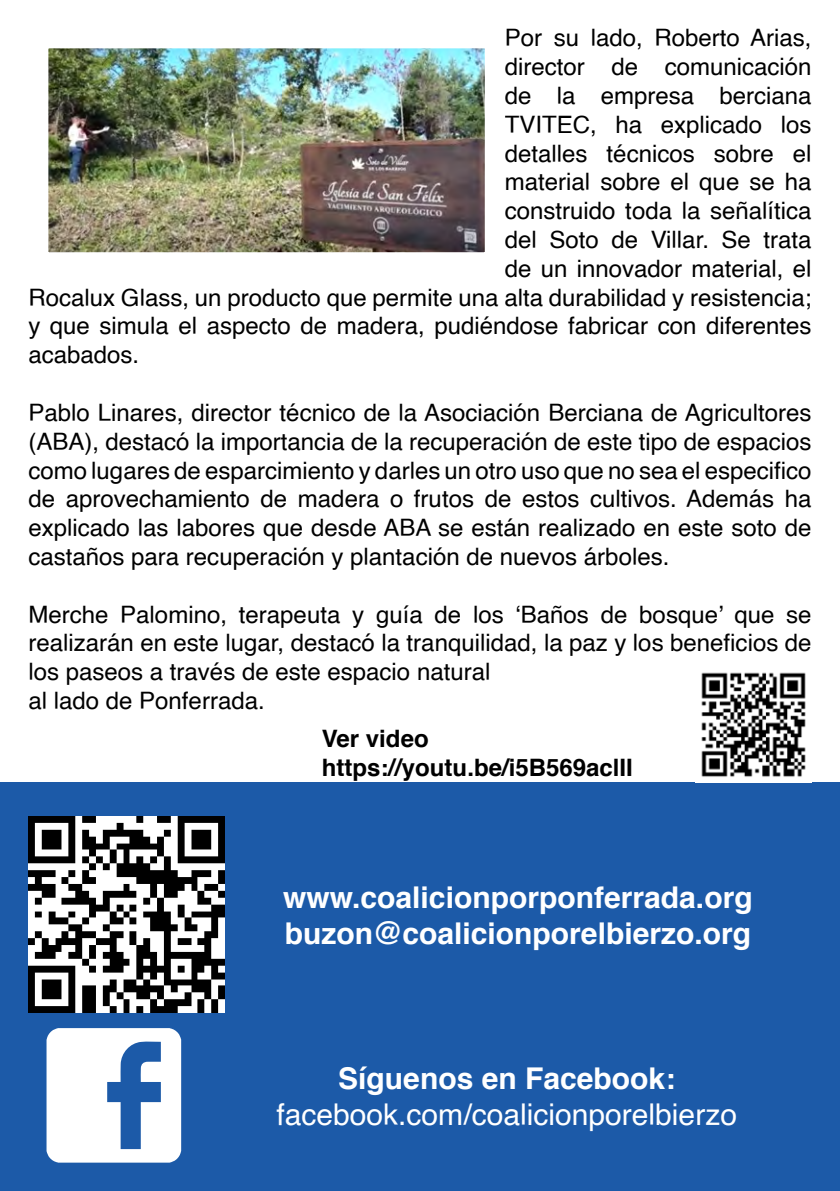
<style>
.page{position:relative;width:840px;height:1191px;background:#fff}
.page>*{position:absolute;margin:0;border:0;box-sizing:border-box;transform-origin:0 0}
.t1{font:700 30px/36px "Helvetica";color:#fff}
.t2{font:30px "Helvetica";color:#fff}
.t3{font:24px/28.8px "Helvetica";color:#000;text-align:justify}
.t4{font:700 24px/28.8px "Helvetica";color:#000}
</style>
<div class="page">
<div style="left:0;top:782px;width:839px;height:409px;background:#1c5aa8"></div>
<svg style="left:46px;top:1028px;width:135px;height:134px"></svg>
<img style="left:28px;top:817px;width:196px;height:196px">
<img style="left:701px;top:672px;width:105px;height:105px">
<img style="left:49px;top:49px;width:434px;height:202px">
<p class="t3" style="left:504px;top:24px;width:308px">Por su lado, Roberto Arias,</p>
<p class="t3" style="left:504px;top:53px;width:308px">director de comunicación</p>
<p class="t3" style="left:504px;top:82px;width:308px">de la empresa berciana</p>
<p class="t3" style="left:504px;top:111px;width:308px">TVITEC, ha explicado los</p>
<p class="t3" style="left:504px;top:139px;width:308px">detalles técnicos sobre el</p>
<p class="t3" style="left:504px;top:168px;width:308px">material sobre el que se ha</p>
<p class="t3" style="left:504px;top:197px;width:308px">construido toda la señalítica</p>
<p class="t3" style="left:504px;top:226px;width:308px">del Soto de Villar. Se trata</p>
<p class="t3" style="left:504px;top:255px;width:308px">de un innovador material, el</p>
<p class="t3" style="left:28px;top:283px;width:784px">Rocalux Glass, un producto que permite una alta durabilidad y resistencia;</p>
<p class="t3" style="left:28px;top:312px;width:784px">y que simula el aspecto de madera, pudiéndose fabricar con diferentes</p>
<p class="t3" style="left:28px;top:341px;width:112px">acabados.</p>
<p class="t3" style="left:28px;top:399px;width:784px">Pablo Linares, director técnico de la Asociación Berciana de Agricultores (ABA), destacó la importancia de la recuperación de este tipo de espacios como lugares de esparcimiento y darles un otro uso que no sea el especifico de aprovechamiento de madera o frutos de estos cultivos. Además ha explicado las labores que desde ABA se están realizado en este soto de castaños para recuperación y plantación de nuevos árboles.</p>
<p class="t3" style="left:28px;top:600px;width:784px;text-align:left">Merche Palomino, terapeuta y guía de los ‘Baños de bosque’ que se realizarán en este lugar, destacó la tranquilidad, la paz y los beneficios de los paseos a través de este espacio natural<br>al lado de Ponferrada.</p>
<p class="t4" style="left:321px;top:724px;width:312px">Ver video https://youtu.be/i5B569aclII</p>
<p class="t1" style="left:283px;top:880px;width:470px">www.coalicionporponferrada.org buzon@coalicionporelbierzo.org</p>
<p class="t1" style="left:338px;top:1060px;width:338px">Síguenos en Facebook:</p>
<p class="t2" style="left:276px;top:1091px;width:462px">facebook.com/coalicionporelbierzo</p>
</div>
